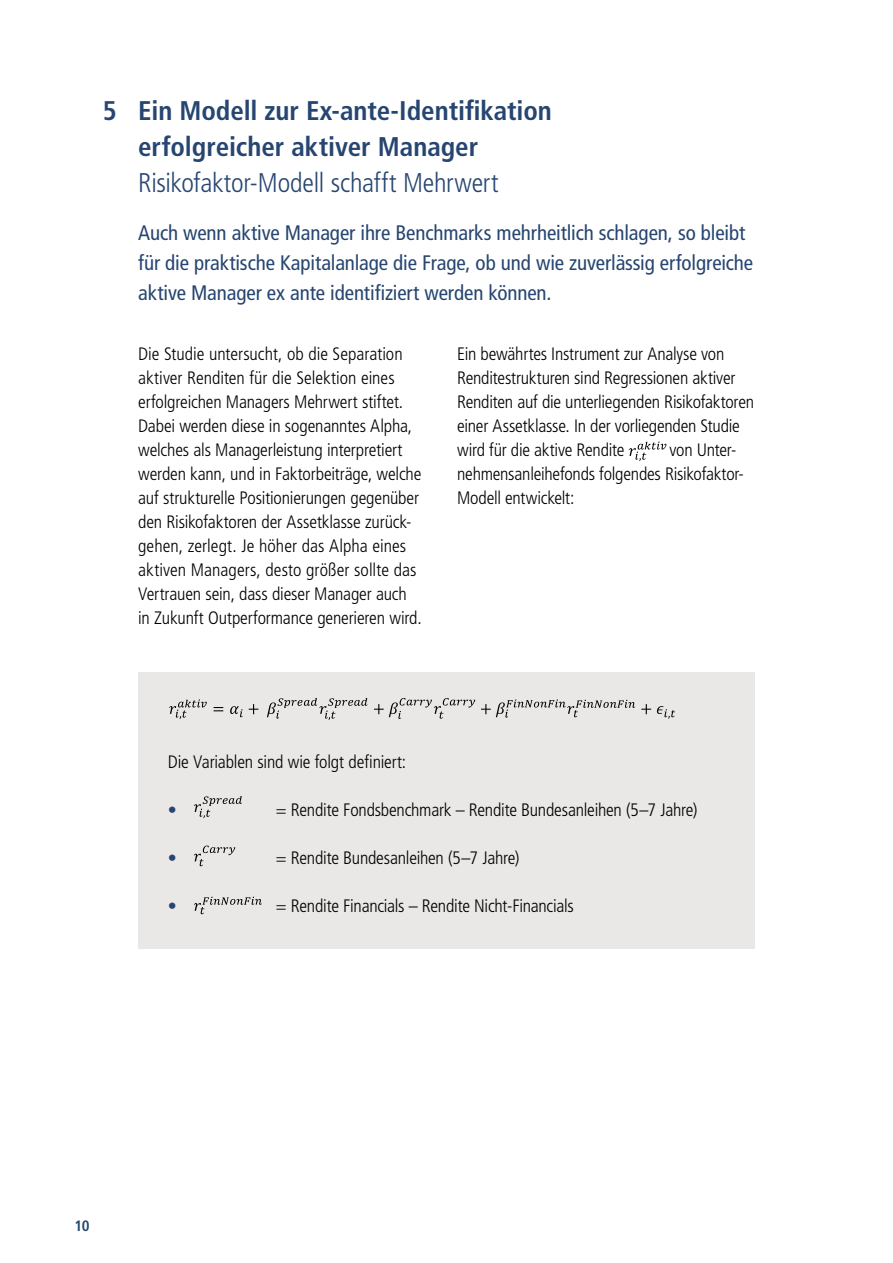
<style>
.page{position:relative;width:893px;height:1263px;background:#fff}
.page>*{position:absolute;margin:0;border:0;box-sizing:border-box;transform-origin:0 0}
.t1{font:700 condensed 27px/36px "Frutiger LT Std";color:#264570}
.t2{font:300 condensed 27px "Frutiger LT Std";letter-spacing:-.01em;color:#264570}
.t3{font:condensed 21px/30px "Frutiger LT Std";letter-spacing:-.005em;color:#264570}
.t4{font:300 condensed 18px/24px "Frutiger LT Std";letter-spacing:-.01em;color:#000}
.t5{font:300 condensed 18px "Frutiger LT Std";color:#264570}
.t6{font:700 condensed 15px "Frutiger LT Std";color:#264570}
</style>
<div class="page">
<div style="left:138px;top:672px;width:617px;height:276px;background:#e9e8e7"></div>
<svg style="left:629px;top:442px;width:37px;height:19px"></svg>
<svg style="left:194px;top:796px;width:48px;height:22px"></svg>
<svg style="left:194px;top:845px;width:41px;height:21px"></svg>
<svg style="left:194px;top:897px;width:68px;height:17px"></svg>
<svg style="left:169px;top:699px;width:38px;height:20px"></svg>
<svg style="left:214px;top:707px;width:9px;height:4px"></svg>
<svg style="left:230px;top:706px;width:13px;height:11px"></svg>
<svg style="left:249px;top:704px;width:9px;height:10px"></svg>
<svg style="left:267px;top:698px;width:101px;height:22px"></svg>
<svg style="left:374px;top:698px;width:101px;height:21px"></svg>
<svg style="left:481px;top:699px;width:154px;height:19px"></svg>
<svg style="left:641px;top:704px;width:10px;height:10px"></svg>
<svg style="left:657px;top:706px;width:18px;height:13px"></svg>
<h1 class="t1" style="left:138px;top:93px;width:415px;text-indent:-35px">5 Ein Modell zur Ex-ante-Identifikation erfolgreicher aktiver Manager</h1>
<h1 class="t2" style="left:138px;top:167px;width:362px">Risikofaktor-Modell schafft Mehrwert</h1>
<p class="t3" style="left:138px;top:218px;width:617px">Auch wenn aktive Manager ihre Benchmarks mehrheitlich schlagen, so bleibt für die praktische Kapitalanlage die Frage, ob und wie zuverlässig erfolgreiche aktive Manager ex ante identifiziert werden können.</p>
<p class="t4" style="left:138px;top:342px;width:285px">Die Studie untersucht, ob die Separation aktiver Renditen für die Selektion eines erfolgreichen Managers Mehrwert stiftet.<br>Dabei werden diese in sogenanntes Alpha, welches als Managerleistung interpretiert werden kann, und in Faktorbeiträge, welche auf strukturelle Positionierungen gegenüber den Risikofaktoren der Assetklasse zurück&shy;gehen, zerlegt. Je höher das Alpha eines aktiven Managers, desto größer sollte das Vertrauen sein, dass dieser Manager auch in Zukunft Outperformance generieren wird.</p>
<p class="t4" style="left:457px;top:342px;width:298px">Ein bewährtes Instrument zur Analyse von Renditestrukturen sind Regressionen aktiver Renditen auf die unterliegenden Risikofaktoren einer Assetklasse. In der vorliegenden Studie wird für die aktive Rendite</p>
<p class="t4" style="left:457px;top:438px;width:288px;text-indent:212px">von Unter&shy;nehmensanleihefonds folgendes Risikofaktor-<br>Modell entwickelt:</p>
<p class="t4" style="left:168px;top:750px;width:240px">Die Variablen sind wie folgt definiert:</p>
<p class="t5" style="left:168px;top:800px;width:10px">•</p>
<p class="t4" style="left:276px;top:798px;width:423px">= Rendite Fondsbenchmark – Rendite Bundesanleihen (5–7 Jahre)</p>
<p class="t5" style="left:168px;top:848px;width:10px">•</p>
<p class="t4" style="left:276px;top:846px;width:245px">= Rendite Bundesanleihen (5–7 Jahre)</p>
<p class="t5" style="left:168px;top:896px;width:10px">•</p>
<p class="t4" style="left:276px;top:894px;width:299px">= Rendite Financials – Rendite Nicht-Financials</p>
<p class="t6" style="left:74px;top:1216px;width:17px">10</p>
</div>
